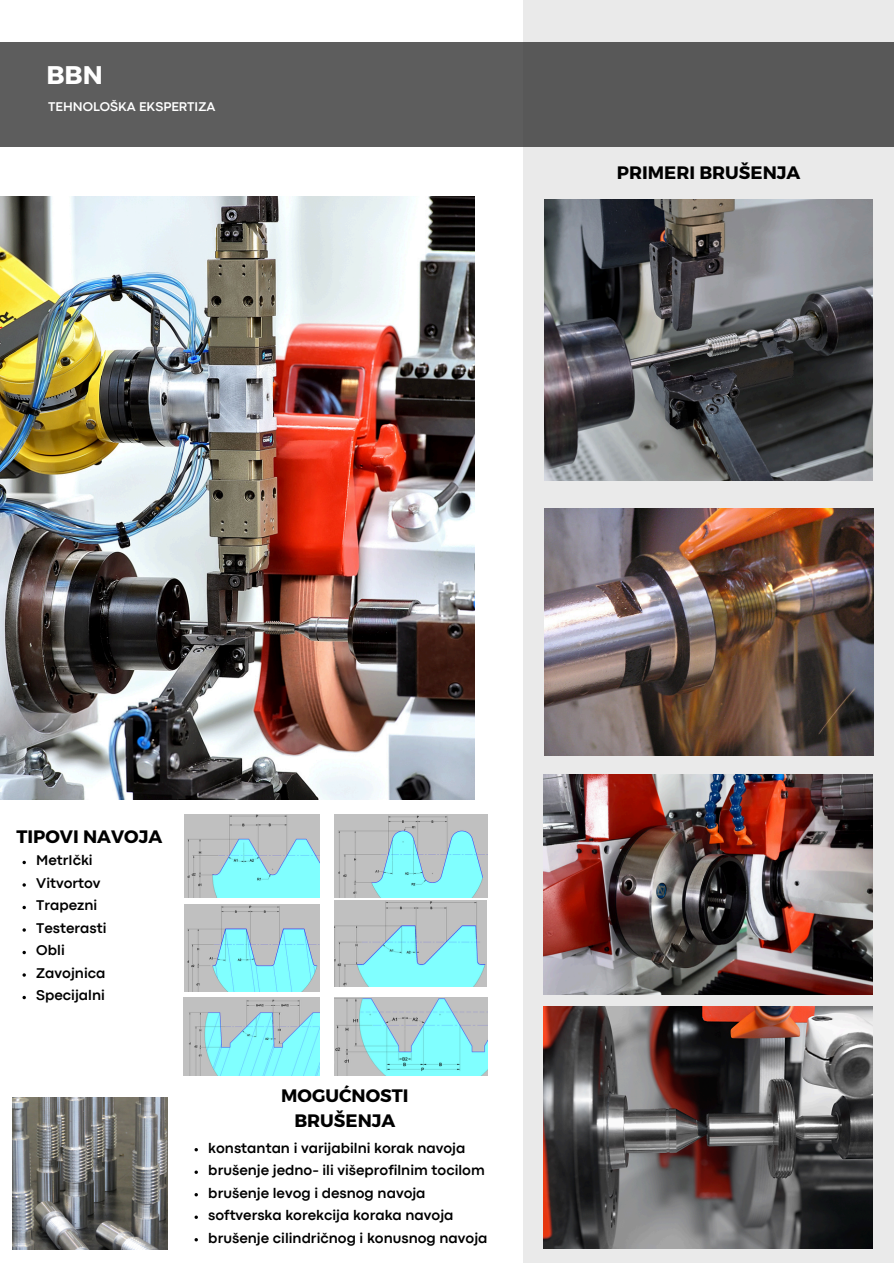
<style>
.page{position:relative;width:894px;height:1264px;background:#fff}
.page>*{position:absolute;margin:0;border:0;box-sizing:border-box;transform-origin:0 0}
.t1{font:700 25.5px "Montserrat";color:#fff}
.t2{font:700 18px/24.8px "Montserrat";color:#000;text-align:center}
.t3{font:700 14.7px "Codec Pro";color:#000}
.t4{font:700 13.2px "Codec Pro";color:#fff}
</style>
<div class="page">
<div style="left:523px;top:0;width:370px;height:1262px;background:#eaeaea"></div>
<div style="left:0;top:42px;width:893px;height:104px;background:#5d5d5d"></div>
<img style="left:0;top:196px;width:474px;height:603px">
<img style="left:544px;top:200px;width:328px;height:280px">
<img style="left:544px;top:508px;width:329px;height:247px">
<img style="left:543px;top:774px;width:329px;height:220px">
<img style="left:543px;top:1006px;width:329px;height:242px">
<img style="left:184px;top:814px;width:135px;height:83px">
<img style="left:334px;top:814px;width:153px;height:83px">
<img style="left:184px;top:904px;width:135px;height:87px">
<img style="left:334px;top:901px;width:152px;height:85px">
<img style="left:183px;top:997px;width:136px;height:78px">
<img style="left:334px;top:997px;width:153px;height:78px">
<img style="left:12px;top:1097px;width:155px;height:152px">
<svg style="left:22px;top:860px;width:4px;height:4px"></svg>
<svg style="left:22px;top:905px;width:4px;height:4px"></svg>
<svg style="left:22px;top:950px;width:4px;height:4px"></svg>
<svg style="left:22px;top:995px;width:4px;height:4px"></svg>
<svg style="left:194px;top:1148px;width:4px;height:3px"></svg>
<svg style="left:194px;top:1193px;width:4px;height:3px"></svg>
<svg style="left:194px;top:1238px;width:4px;height:3px"></svg>
<p class="t1" style="left:46px;top:58px;width:58px">BBN</p>
<p class="t4" style="left:48px;top:102px;width:169px">TEHNOLOŠKA EKSPERTIZA</p>
<p class="t2" style="left:616px;top:159px;width:185px">PRIMERI BRUŠENJA</p>
<p class="t2" style="left:16px;top:823px;width:147px">TIPOVI NAVOJA</p>
<p class="t3" style="left:36px;top:855px;width:58px">MetrIčki</p>
<p class="t3" style="left:36px;top:877px;width:66px">Vitvortov</p>
<p class="t3" style="left:36px;top:900px;width:62px">Trapezni</p>
<p class="t3" style="left:36px;top:922px;width:72px">Testerasti</p>
<p class="t3" style="left:36px;top:945px;width:30px">Obli</p>
<p class="t3" style="left:36px;top:967px;width:71px">Zavojnica</p>
<h2 class="t3" style="left:36px;top:990px;width:70px">Specijalni</h2>
<p class="t2" style="left:281px;top:1082px;width:129px">MOGUĆNOSTI<br>BRUŠENJA</p>
<p class="t3" style="left:208px;top:1142px;width:258px">konstantan i varijabilni korak navoja</p>
<p class="t3" style="left:208px;top:1164px;width:278px">brušenje jedno- ili višeprofilnim tocilom</p>
<p class="t3" style="left:208px;top:1187px;width:219px">brušenje levog i desnog navoja</p>
<p class="t3" style="left:208px;top:1209px;width:247px">softverska korekcija koraka navoja</p>
<p class="t3" style="left:208px;top:1232px;width:281px">brušenje cilindričnog i konusnog navoja</p>
</div>
